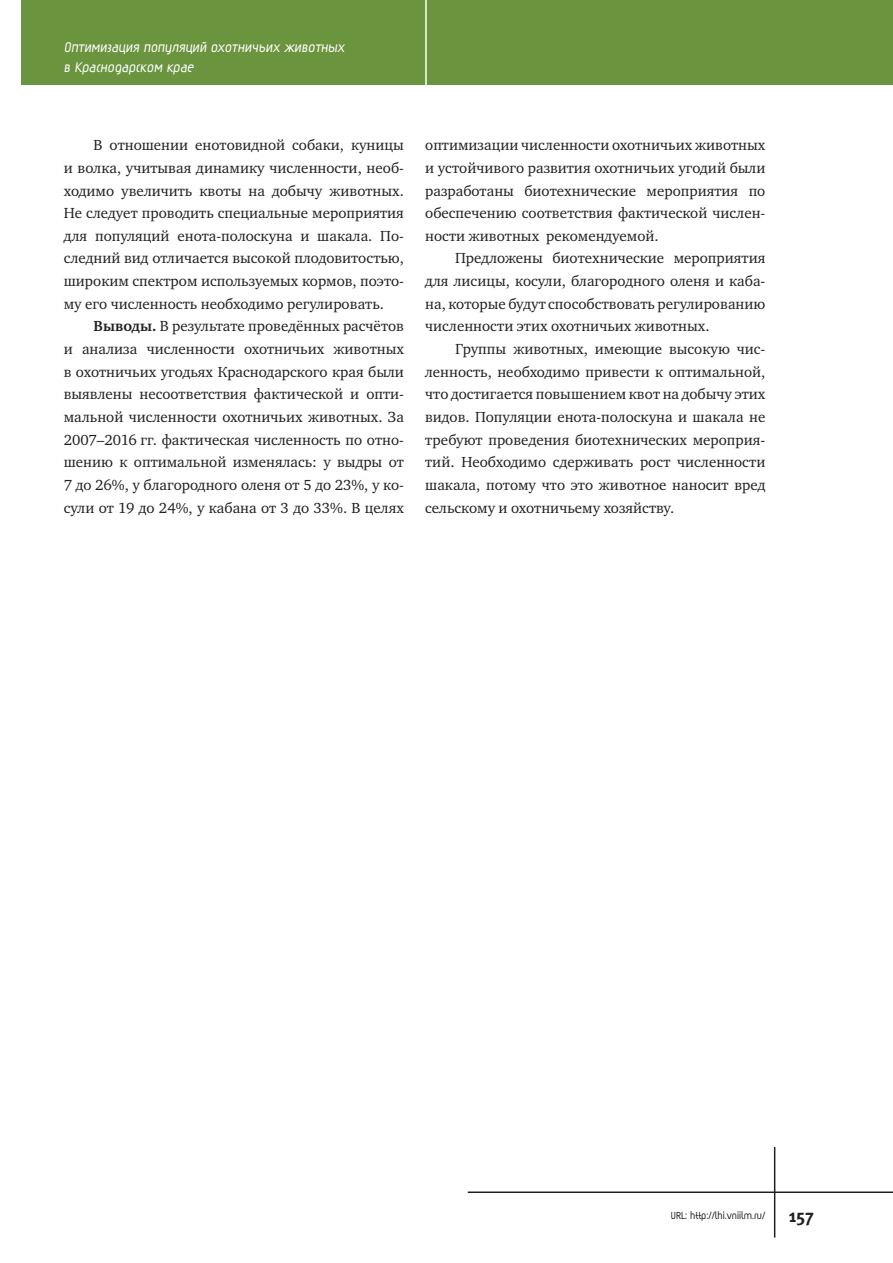
<style>
.page{position:relative;width:893px;height:1263px;background:#fff}
.page>*{position:absolute;margin:0;border:0;box-sizing:border-box;transform-origin:0 0}
.t1{font:18px "Meta Bold C";color:#231f20}
.t2{font:700 16.5px/19.8px "Magic C";color:#fff}
.Text{font:15px/22.6px "Charter C";color:#231f20;text-align:justify}
.t3{font:700 12px "Magic C";color:#231f20}
.s1{font-weight:700}
</style>
<div class="page">
<div style="left:21px;top:0;width:872px;height:85px;background:#6b943e"></div>
<hr style="left:425px;top:0;width:2px;height:85px;background:#fff">
<hr style="left:468px;top:1191px;width:425px;height:2px;background:#231f20">
<hr style="left:774px;top:1147px;width:1px;height:90px;background:#231f20">
<p class="t2" style="left:64px;top:39px;width:285px">Оптимизация популяций охотничьих животных в Краснодарском крае</p>
<p class="Text" style="left:64px;top:134px;width:342px;text-indent:30px">В отношении енотовидной собаки, куницы и волка, учитывая динамику численности, необ&shy;ходимо увеличить квоты на добычу животных.<br>Не следует проводить специальные мероприятия для популяций енота-полоскуна и шакала. По&shy;следний вид отличается высокой плодовитостью, широким спектром используемых кормов, поэто&shy;му его численность необходимо регулировать.</p>
<p class="Text" style="left:64px;top:315px;width:342px;text-indent:30px"><span class="s1">Выводы.</span> В результате проведённых расчётов и анализа численности охотничьих животных в охотничьих угодьях Краснодарского края были выявлены несоответствия фактической и опти&shy;мальной численности охотничьих животных. За 2007–2016 гг. фактическая численность по отно&shy;шению к оптимальной изменялась: у выдры от 7 до 26%, у благородного оленя от 5 до 23%, у ко&shy;сули от 19 до 24%, у кабана от 3 до 33%. В целях</p>
<p class="Text" style="left:425px;top:134px;width:342px">оптимизации численности охотничьих животных и устойчивого развития охотничьих угодий были разработаны биотехнические мероприятия по обеспечению соответствия фактической числен&shy;ности животных рекомендуемой.</p>
<p class="Text" style="left:425px;top:247px;width:342px;text-indent:30px">Предложены биотехнические мероприятия для лисицы, косули, благородного оленя и каба&shy;на, которые будут способствовать регулированию численности этих охотничьих животных.</p>
<p class="Text" style="left:425px;top:338px;width:342px;text-indent:30px">Группы животных, имеющие высокую чис&shy;ленность, необходимо привести к оптимальной, что достигается повышением квот на добычу этих видов. Популяции енота-полоскуна и шакала не требуют проведения биотехнических мероприя&shy;тий. Необходимо сдерживать рост численности шакала, потому что это животное наносит вред сельскому и охотничьему хозяйству.</p>
<p class="t3" style="left:671px;top:1210px;width:96px">URL: http://lhi.vniilm.ru/</p>
<p class="t1" style="left:789px;top:1205px;width:27px">157</p>
</div>
